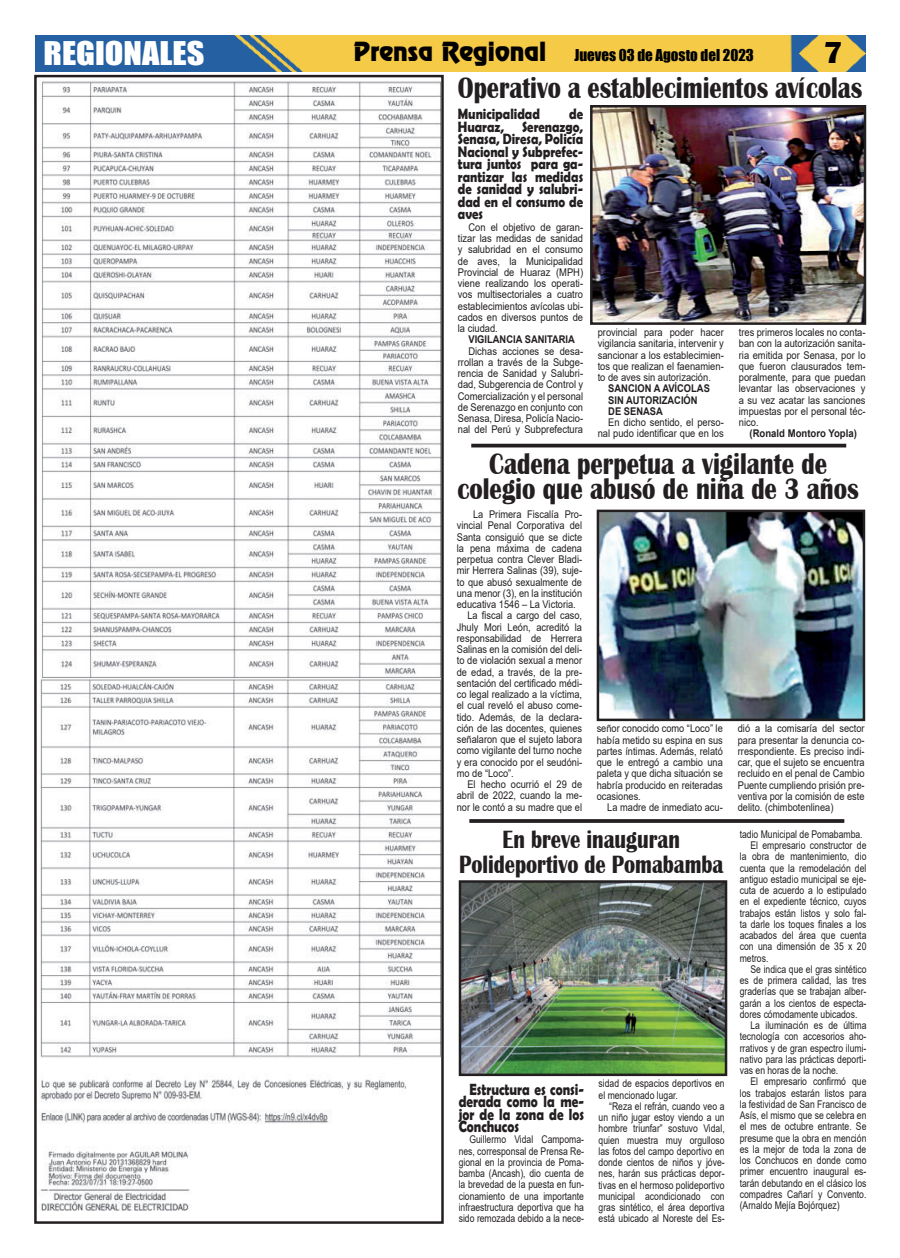
<style>
.page{position:relative;width:900px;height:1258px;background:#fff}
.page>*{position:absolute;margin:0;border:0;box-sizing:border-box;transform-origin:0 0}
.t1{font:700 31.25px "Britannic";color:#020000}
.t2{font:700 30.62px/25px "Britannic";color:#231f20;text-align:center;scale:.81 1}
.t3{font:700 30.62px "Britannic";color:#231f20;scale:.8 1}
.t4{font:30px "Impact";color:#fff;scale:1.14 1}
.t5{font:700 25.75px/25px "Britannic";color:#231f20;text-align:center;scale:.8 1}
.t6{font:700 16.25px/12.5px "Berlin Sans FB Demi";color:#231f20;text-align:justify;scale:.81 1}
.t7{font:700 15px/12.5px "Berlin Sans FB Demi";color:#231f20;text-align:justify;scale:.85 1}
.t8{font:15px "Impact";color:#000}
.t9{font:10.62px/11.2px "Arial";color:#231f20;text-align:justify;scale:.81 1}
.t10{font:10.62px/11.2px "Arial";color:#231f20;text-align:justify;scale:.87 1}
.t11{font:10.62px/11.2px "Arial";color:#231f20;text-align:justify;scale:.88 1}
.t12{font:700 10.62px/11.2px "Arial";color:#231f20;scale:.88 1}
.t13{font:700 10.62px "Arial";color:#231f20;scale:.9 1}
.s1{font-family:"Renfrew Normal";font-size:23.75px;color:#020000}
</style>
<div class="page">
<img style="left:35px;top:36px;width:831px;height:35px">
<div style="left:34px;top:75px;width:410px;height:1149px;border:3px solid #231f20"></div>
<img style="left:38px;top:81px;width:402px;height:1130px">
<img style="left:594px;top:109px;width:268px;height:212px">
<div style="left:590px;top:105px;width:276px;height:220px;border:3px solid #231f20"></div>
<hr style="left:471px;top:444px;width:375px;height:3px;background:#231f20">
<img style="left:601px;top:514px;width:260px;height:203px">
<div style="left:597px;top:510px;width:268px;height:211px;border:3px solid #231f20"></div>
<svg style="left:469px;top:819px;width:375px;height:4px"></svg>
<img style="left:463px;top:884px;width:260px;height:188px">
<div style="left:459px;top:880px;width:268px;height:196px;border:3px solid #231f20"></div>
<h3 class="t4" style="left:44px;top:39px;width:143px">REGIONALES</h3>
<h3 class="t8" style="left:353px;top:48px;width:402px"><span class="s1">Prensa Regional</span> Jueves 03 de Agosto del 2023</h3>
<h1 class="t1" style="left:824px;top:37px;width:21px">7</h1>
<h2 class="t3" style="left:458px;top:72px;width:507px">Operativo a establecimientos avícolas</h2>
<h3 class="t7" style="left:458px;top:109px;width:149px;text-indent:111px">de Huaraz, Serenazgo, Senasa, Diresa, Policía Nacional y Subprefec&shy;tura juntos para ga&shy;rantizar las medidas de sanidad y salubri&shy;dad en el consumo de aves</h3>
<p class="t11" style="left:458px;top:221px;width:144px;text-indent:11px">Con el objetivo de garan&shy;tizar las medidas de sanidad y salubridad en el consumo de aves, la Municipalidad Provincial de Huaraz (MPH) viene realizando los operati&shy;vos multisectoriales a cuatro establecimientos avícolas ubi&shy;cados en diversos puntos de la ciudad.</p>
<p class="t12" style="left:468px;top:335px;width:123px">VIGILANCIA SANITARIA</p>
<p class="t11" style="left:458px;top:346px;width:144px;text-indent:11px">Dichas acciones se desa&shy;rrollan a través de la Subge&shy;rencia de Sanidad y Salubri&shy;dad, Subgerencia de Control y Comercialización y el personal de Serenazgo en conjunto con Senasa, Diresa, Policía Nacio&shy;nal del Perú y Subprefectura</p>
<h3 class="t7" style="left:458px;top:109px;width:98px">Municipalidad</h3>
<p class="t11" style="left:598px;top:328px;width:145px">provincial para poder hacer vigilancia sanitaria, intervenir y sancionar a los establecimien&shy;tos que realizan el faenamien&shy;to de aves sin autorización.</p>
<p class="t12" style="left:608px;top:384px;width:117px">SANCION A AVÍCOLAS<br>SIN AUTORIZACIÓN<br>DE SENASA</p>
<p class="t11" style="left:598px;top:418px;width:145px;text-align:right">En dicho sentido, el perso&shy;nal pudo identificar que en los</p>
<p class="t11" style="left:739px;top:328px;width:145px">tres primeros locales no conta&shy;ban con la autorización sanita&shy;ria emitida por Senasa, por lo que fueron clausurados tem&shy;poralmente, para que puedan levantar las observaciones y a su vez acatar las sanciones impuestas por el personal téc&shy;nico.</p>
<p class="t13" style="left:750px;top:430px;width:121px">(Ronald Montoro Yopla)</p>
<h2 class="t2" style="left:457px;top:451px;width:497px">Cadena perpetua a vigilante de colegio que abusó de niña de 3 años</h2>
<p class="t10" style="left:473px;top:510px;width:127px">La Primera Fiscalía Pro-</p>
<p class="t10" style="left:457px;top:520px;width:146px">vincial Penal Corporativa del</p>
<p class="t10" style="left:457px;top:532px;width:146px">Santa consiguió que se dicte</p>
<p class="t10" style="left:457px;top:543px;width:146px">la pena máxima de cadena</p>
<p class="t10" style="left:457px;top:554px;width:146px">perpetua contra Clever Bladi-</p>
<p class="t10" style="left:457px;top:566px;width:146px">mir Herrera Salinas (39), suje-</p>
<p class="t10" style="left:457px;top:577px;width:146px">to que abusó sexualmente de</p>
<p class="t10" style="left:457px;top:588px;width:146px">una menor (3), en la institución</p>
<p class="t10" style="left:457px;top:600px;width:138px">educativa 1546 – La Victoria.</p>
<p class="t10" style="left:467px;top:610px;width:133px">La fiscal a cargo del caso,</p>
<p class="t10" style="left:457px;top:622px;width:146px">Jhuly Mori León, acreditó la</p>
<p class="t10" style="left:457px;top:633px;width:146px">responsabilidad de Herrera</p>
<p class="t10" style="left:457px;top:645px;width:146px">Salinas en la comisión del deli-</p>
<p class="t10" style="left:457px;top:656px;width:146px">to de violación sexual a menor</p>
<p class="t10" style="left:457px;top:667px;width:146px">de edad, a través, de la pre-</p>
<p class="t10" style="left:457px;top:677px;width:146px">sentación del certificado médi-</p>
<p class="t10" style="left:457px;top:690px;width:146px">co legal realizado a la víctima,</p>
<p class="t10" style="left:457px;top:701px;width:146px">el cual reveló el abuso come-</p>
<p class="t10" style="left:457px;top:712px;width:146px">tido. Además, de la declara-</p>
<p class="t10" style="left:457px;top:723px;width:146px">ción de las docentes, quienes</p>
<p class="t10" style="left:457px;top:735px;width:146px">señalaron que el sujeto labora</p>
<p class="t10" style="left:457px;top:746px;width:146px">como vigilante del turno noche</p>
<p class="t10" style="left:457px;top:757px;width:146px">y era conocido por el seudóni-</p>
<p class="t10" style="left:457px;top:768px;width:67px">mo de “Loco”.</p>
<p class="t10" style="left:467px;top:780px;width:133px">El hecho ocurrió el 29 de</p>
<p class="t10" style="left:457px;top:791px;width:146px">abril de 2022, cuando la me-</p>
<p class="t10" style="left:457px;top:802px;width:146px">nor le contó a su madre que el</p>
<p class="t10" style="left:597px;top:724px;width:147px">señor conocido como “Loco” le había metido su espina en sus partes íntimas. Además, relató que le entregó a cambio una paleta y que dicha situación se habría producido en reiteradas ocasiones.</p>
<p class="t10" style="left:607px;top:803px;width:134px">La madre de inmediato acu-</p>
<h3 class="t5" style="left:459px;top:827px;width:332px">En breve inauguran<br>Polideportivo de Pomabamba</h3>
<h3 class="t6" style="left:459px;top:1083px;width:156px;text-indent:11px">Estructura es consi&shy;derada como la me&shy;jor de la zona de los Conchucos</h3>
<p class="t9" style="left:459px;top:1134px;width:156px;text-indent:11px">Guillermo Vidal Campoma&shy;nes, corresponsal de Prensa Re&shy;gional en la provincia de Poma&shy;bamba (Ancash), dio cuenta de la brevedad de la puesta en fun&shy;cionamiento de una importante infraestructura deportiva que ha sido remozada debido a la nece-</p>
<p class="t9" style="left:599px;top:1079px;width:157px">sidad de espacios deportivos en el mencionado lugar.</p>
<p class="t9" style="left:599px;top:1101px;width:157px;text-indent:11px">“Reza el refrán, cuando veo a un niño jugar estoy viendo a un hombre triunfar” sostuvo Vidal, quien muestra muy orgulloso las fotos del campo deportivo en donde cientos de niños y jóve&shy;nes, harán sus prácticas depor&shy;tivas en el hermoso polideportivo municipal acondicionado con gras sintético, el área deportiva está ubicado al Noreste del Es-</p>
<p class="t10" style="left:738px;top:724px;width:147px">dió a la comisaría del sector para presentar la denuncia co&shy;rrespondiente. Es preciso indi&shy;car, que el sujeto se encuentra recluido en el penal de Cambio Puente cumpliendo prisión pre&shy;ventiva por la comisión de este delito. (chimbotenlinea)</p>
<p class="t9" style="left:740px;top:829px;width:153px">tadio Municipal de Pomabamba.</p>
<p class="t9" style="left:750px;top:841px;width:145px">El empresario constructor de</p>
<p class="t9" style="left:740px;top:852px;width:158px">la obra de mantenimiento, dio</p>
<p class="t9" style="left:740px;top:863px;width:158px">cuenta que la remodelación del</p>
<p class="t9" style="left:740px;top:874px;width:158px">antiguo estadio municipal se eje-</p>
<p class="t9" style="left:740px;top:886px;width:158px">cuta de acuerdo a lo estipulado</p>
<p class="t9" style="left:740px;top:897px;width:158px">en el expediente técnico, cuyos</p>
<p class="t9" style="left:740px;top:908px;width:158px">trabajos están listos y solo fal-</p>
<p class="t9" style="left:740px;top:918px;width:158px">ta darle los toques finales a los</p>
<p class="t9" style="left:740px;top:931px;width:158px">acabados del área que cuenta</p>
<p class="t9" style="left:740px;top:942px;width:158px">con una dimensión de 35 x 20</p>
<p class="t9" style="left:740px;top:953px;width:37px">metros.</p>
<p class="t9" style="left:750px;top:964px;width:145px">Se indica que el gras sintético</p>
<p class="t9" style="left:740px;top:976px;width:158px">es de primera calidad, las tres</p>
<p class="t9" style="left:740px;top:987px;width:158px">graderías que se trabajan alber-</p>
<p class="t9" style="left:740px;top:998px;width:158px">garán a los cientos de especta-</p>
<p class="t9" style="left:740px;top:1009px;width:147px">dores cómodamente ubicados.</p>
<p class="t9" style="left:750px;top:1021px;width:145px">La iluminación es de última</p>
<p class="t9" style="left:740px;top:1032px;width:158px">tecnología con accesorios aho-</p>
<p class="t9" style="left:740px;top:1043px;width:158px">rrativos y de gran espectro ilumi-</p>
<p class="t9" style="left:740px;top:1054px;width:158px">nativo para las prácticas deporti-</p>
<p class="t9" style="left:740px;top:1066px;width:123px">vas en horas de la noche.</p>
<p class="t9" style="left:750px;top:1076px;width:145px">El empresario confirmó que</p>
<p class="t9" style="left:740px;top:1088px;width:158px">los trabajos estarán listos para</p>
<p class="t9" style="left:740px;top:1099px;width:158px">la festividad de San Francisco de</p>
<p class="t9" style="left:740px;top:1111px;width:158px">Asís, el mismo que se celebra en</p>
<p class="t9" style="left:740px;top:1122px;width:158px">el mes de octubre entrante. Se</p>
<p class="t9" style="left:740px;top:1133px;width:158px">presume que la obra en mención</p>
<p class="t9" style="left:740px;top:1144px;width:158px">es la mejor de toda la zona de</p>
<p class="t9" style="left:740px;top:1155px;width:158px">los Conchucos en donde como</p>
<p class="t9" style="left:740px;top:1167px;width:158px">primer encuentro inaugural es-</p>
<p class="t9" style="left:740px;top:1178px;width:158px">tarán debutando en el clásico los</p>
<p class="t9" style="left:740px;top:1188px;width:158px">compadres Cañarí y Convento.</p>
<p class="t9" style="left:740px;top:1201px;width:125px">(Arnaldo Mejía Bojórquez)</p>
</div>
